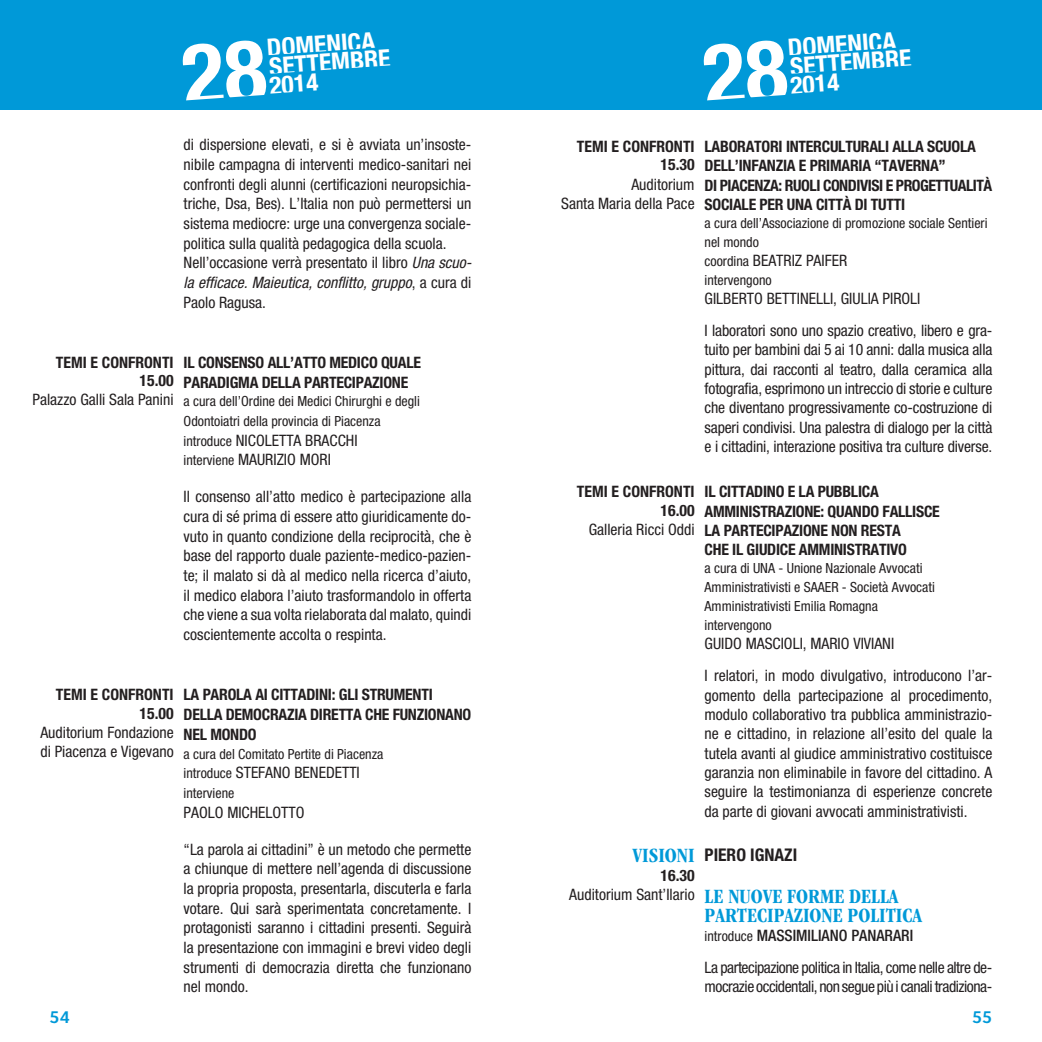
<style>
.page{position:relative;width:1042px;height:1042px;background:#fff}
.page>*{position:absolute;margin:0;border:0;box-sizing:border-box;transform-origin:0 0}
.t1{font:700 condensed 25.38px/18.9px "Helvetica Neue LT Std";color:#fff}
.t2{font:700 condensed 21px/19.4px "ITC Garamond Std";color:#0099d8}
.t3{font:700 condensed 17.5px "Helvetica Neue LT Std";color:#231f20}
.t4{font:condensed 15.75px/19.6px "Helvetica Neue LT Std";color:#231f20}
.t5{font:700 condensed 15.75px/19.4px "Helvetica Neue LT Std";letter-spacing:-.015em;color:#231f20;text-align:right}
.t6{font:condensed 15.75px/31.7px "Helvetica Neue LT Std";letter-spacing:-.03em;color:#231f20}
.t7{font:700 15.75px "British Council Sans";color:#0099d8}
.t8{font:condensed 14px/19.1px "Helvetica Neue LT Std";color:#231f20}
.s1{font-style:italic}
.s2{font-size:14px}
.s3{font-weight:500}
</style>
<div class="page">
<div style="left:0;top:0;width:521px;height:109px;background:#0099d8"></div>
<div style="left:521px;top:0;width:521px;height:109px;background:#0099d8"></div>
<h1 class="t1" style="left:266px;top:38px;width:110px;rotate:-4deg">DOMENICA</h1>
<h1 class="t1" style="left:267px;top:57px;width:124px;rotate:-4deg">SETTEMBRE<br>2014</h1>
<p class="t4" style="left:184px;top:135px;width:289px">di dispersione elevati, e si è avviata un’insoste&shy;nibile campagna di interventi medico-sanitari nei confronti degli alunni (certificazioni neuropsichia&shy;triche, Dsa, Bes). L’Italia non può permettersi un sistema mediocre: urge una convergenza sociale&shy;politica sulla qualità pedagogica della scuola.<br>Nell’occasione verrà presentato il libro <span class="s1">Una scuo&shy;la efficace. Maieutica, conflitto, gruppo</span>, a cura di Paolo Ragusa.</p>
<p class="t5" style="left:56px;top:353px;width:119px;line-height:18.4px">TEMI E CONFRONTI<br>15.00</p>
<p class="t4" style="left:33px;top:390px;width:143px">Palazzo Galli Sala Panini</p>
<p class="t5" style="left:184px;top:352px;width:239px;text-align:left">IL CONSENSO ALL’ATTO MEDICO QUALE<br>PARADIGMA DELLA PARTECIPAZIONE</p>
<p class="t8" style="left:184px;top:391px;width:238px;line-height:19.6px">a cura dell’Ordine dei Medici Chirurghi e degli<br>Odontoiatri della provincia di Piacenza</p>
<p class="t4" style="left:184px;top:430px;width:175px"><span class="s2">introduce</span> NICOLETTA BRACCHI <span class="s2">interviene</span> MAURIZIO MORI</p>
<p class="t4" style="left:184px;top:487px;width:289px;text-align:justify">Il consenso all’atto medico è partecipazione alla cura di sé prima di essere atto giuridicamente do&shy;vuto in quanto condizione della reciprocità, che è base del rapporto duale paziente-medico-pazien&shy;te; il malato si dà al medico nella ricerca d’aiuto, il medico elabora l’aiuto trasformandolo in offerta che viene a sua volta rielaborata dal malato, quindi coscientemente accolta o respinta.</p>
<p class="t5" style="left:56px;top:685px;width:119px;line-height:18.4px">TEMI E CONFRONTI<br>15.00</p>
<p class="t4" style="left:40px;top:723px;width:135px">Auditorium Fondazione di Piacenza e Vigevano</p>
<p class="t5" style="left:184px;top:685px;width:289px;text-align:left">LA PAROLA AI CITTADINI: GLI STRUMENTI<br>DELLA DEMOCRAZIA DIRETTA CHE FUNZIONANO<br>NEL MONDO</p>
<p class="t8" style="left:184px;top:744px;width:201px">a cura del Comitato Pertite di Piacenza</p>
<p class="t4" style="left:184px;top:763px;width:178px"><span class="s2">introduce</span> STEFANO BENEDETTI</p>
<p class="t8" style="left:184px;top:783px;width:52px">interviene</p>
<p class="t4" style="left:184px;top:802px;width:123px">PAOLO MICHELOTTO</p>
<p class="t4" style="left:184px;top:839px;width:289px;text-align:justify">“La parola ai cittadini” è un metodo che permette a chiunque di mettere nell’agenda di discussione la propria proposta, presentarla, discuterla e farla votare. Qui sarà sperimentata concretamente. I protagonisti saranno i cittadini presenti. Seguirà la presentazione con immagini e brevi video degli strumenti di democrazia diretta che funzionano nel mondo.</p>
<h1 class="t1" style="left:787px;top:38px;width:110px;rotate:-4deg">DOMENICA</h1>
<h1 class="t1" style="left:788px;top:57px;width:124px;rotate:-4deg">SETTEMBRE<br>2014</h1>
<p class="t5" style="left:577px;top:137px;width:119px;line-height:18.4px">TEMI E CONFRONTI<br>15.30</p>
<p class="t4" style="left:561px;top:174px;width:135px;text-align:right">Auditorium<br>Santa Maria della Pace</p>
<p class="t5" style="left:704px;top:136px;width:289px;text-align:left">LABORATORI INTERCULTURALI ALLA SCUOLA DELL’INFANZIA E PRIMARIA “TAVERNA”<br>DI PIACENZA: RUOLI CONDIVISI E PROGETTUALITÀ SOCIALE PER UNA CITTÀ DI TUTTI</p>
<p class="t8" style="left:704px;top:214px;width:284px">a cura dell’Associazione di promozione sociale Sentieri nel mondo</p>
<p class="t4" style="left:704px;top:251px;width:144px"><span class="s2">coordina</span> BEATRIZ PAIFER</p>
<p class="t8" style="left:704px;top:271px;width:69px">intervengono</p>
<p class="t4" style="left:704px;top:283px;width:289px;line-height:31.7px">GILBERTO BETTINELLI, GIULIA PIROLI<br>I laboratori sono uno spazio creativo, libero e gra-</p>
<p class="t4" style="left:704px;top:340px;width:289px;text-align:justify">tuito per bambini dai 5 ai 10 anni: dalla musica alla pittura, dai racconti al teatro, dalla ceramica alla fotografia, esprimono un intreccio di storie e culture che diventano progressivamente co-costruzione di saperi condivisi. Una palestra di dialogo per la città e i cittadini, interazione positiva tra culture diverse.</p>
<p class="t5" style="left:577px;top:482px;width:119px;line-height:18.4px">TEMI E CONFRONTI<br>16.00</p>
<p class="t4" style="left:589px;top:519px;width:107px">Galleria Ricci Oddi</p>
<p class="t5" style="left:704px;top:482px;width:237px;text-align:left">IL CITTADINO E LA PUBBLICA<br>AMMINISTRAZIONE: QUANDO FALLISCE<br>LA PARTECIPAZIONE NON RESTA<br>CHE IL GIUDICE AMMINISTRATIVO</p>
<p class="t8" style="left:704px;top:559px;width:232px">a cura di UNA - Unione Nazionale Avvocati Amministrativisti e SAAER - Società Avvocati Amministrativisti Emilia Romagna intervengono</p>
<p class="t4" style="left:704px;top:628px;width:289px;line-height:31.7px">GUIDO MASCIOLI, MARIO VIVIANI<br>I relatori, in modo divulgativo, introducono l’ar-</p>
<p class="t4" style="left:704px;top:685px;width:289px;text-align:justify">gomento della partecipazione al procedimento, modulo collaborativo tra pubblica amministrazio&shy;ne e cittadino, in relazione all’esito del quale la tutela avanti al giudice amministrativo costituisce garanzia non eliminabile in favore del cittadino. A seguire la testimonianza di esperienze concrete da parte di giovani avvocati amministrativisti.</p>
<h2 class="t2" style="left:632px;top:845px;width:64px">VISIONI</h2>
<p class="t5" style="left:660px;top:865px;width:36px">16.30</p>
<p class="t4" style="left:569px;top:884px;width:127px">Auditorium Sant’Ilario</p>
<p class="t3" style="left:704px;top:844px;width:94px">PIERO IGNAZI</p>
<h2 class="t2" style="left:704px;top:886px;width:219px">LE NUOVE FORME DELLA<br>PARTECIPAZIONE POLITICA</h2>
<p class="t6" style="left:704px;top:920px;width:289px"><span class="s2">introduce</span> <span class="s3">MASSIMILIANO PANARARI<br></span>La partecipazione politica in Italia, come nelle altre de-</p>
<p class="t6" style="left:704px;top:971px;width:289px">mocrazie occidentali, non segue più i canali tradiziona-</p>
<p class="t7" style="left:50px;top:1007px;width:22px">54</p>
<p class="t7" style="left:972px;top:1007px;width:22px">55</p>
</div>
